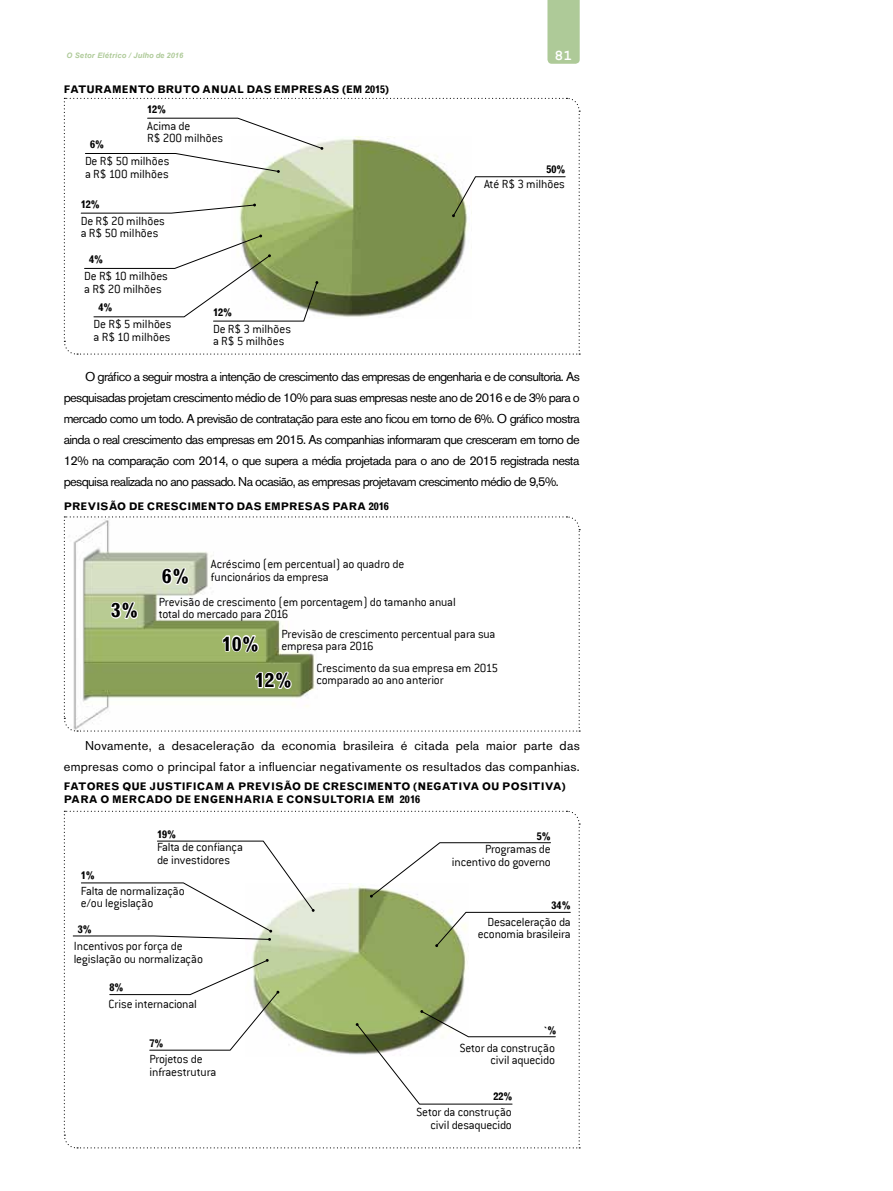
<style>
.page{position:relative;width:893px;height:1191px;background:#fff}
.page>*{position:absolute;margin:0;border:0;box-sizing:border-box;transform-origin:0 0}
.t1{font:700 19.5px/36.6px "Grotesque MT Std";color:#000}
.t2{font:700 15px "Courier New";color:#fff}
.t3{font:300 13.05px/12.6px "Conduit ITC";letter-spacing:-.015em;color:#000}
.t4{font:12.75px/21px "Akzidenz Grotesk BE";letter-spacing:.02em;color:#000;text-align:justify}
.t5{font:700 10.5px/12.6px "Grotesque MT Std";color:#000}
.t6{font:italic 700 7.5px "Arial";letter-spacing:.03em;color:#aeca98}
</style>
<div class="page">
<svg style="left:63px;top:97px;width:517px;height:258px"></svg>
<svg style="left:547px;top:0;width:33px;height:64px;background:#b0cb9b"></svg>
<svg style="left:63px;top:516px;width:517px;height:216px"></svg>
<svg style="left:63px;top:810px;width:517px;height:339px"></svg>
<p class="t6" style="left:66px;top:50px;width:118px">O Setor Elétrico / Julho de 2016</p>
<p class="t5" style="left:64px;top:83px;width:327px">FATURAMENTO BRUTO ANUAL DAS EMPRESAS (EM 2015)</p>
<p class="t5" style="left:90px;top:138px;width:15px">6%</p>
<p class="t5" style="left:147px;top:103px;width:21px">12%</p>
<p class="t3" style="left:147px;top:119px;width:78px">Acima de<br>R$ 200 milhões</p>
<p class="t3" style="left:85px;top:155px;width:86px">De R$ 50 milhões a R$ 100 milhões</p>
<p class="t5" style="left:81px;top:198px;width:21px">12%</p>
<p class="t3" style="left:81px;top:214px;width:86px">De R$ 20 milhões a R$ 50 milhões</p>
<p class="t5" style="left:89px;top:253px;width:15px">4%</p>
<p class="t3" style="left:84px;top:269px;width:85px">De R$ 10 milhões a R$ 20 milhões</p>
<p class="t5" style="left:99px;top:301px;width:15px">4%</p>
<p class="t3" style="left:94px;top:318px;width:79px">De R$ 5 milhões a R$ 10 milhões</p>
<p class="t5" style="left:213px;top:306px;width:21px">12%</p>
<p class="t3" style="left:213px;top:322px;width:79px">De R$ 3 milhões a R$ 5 milhões</p>
<p class="t2" style="left:555px;top:46px;width:19px">81</p>
<p class="t5" style="left:546px;top:163px;width:21px">50%</p>
<p class="t3" style="left:484px;top:178px;width:82px">Até R$ 3 milhões</p>
<p class="t4" style="left:64px;top:366px;width:517px;text-indent:21px">O gráfico a seguir mostra a intenção de crescimento das empresas de engenharia e de consultoria. As pesquisadas projetam crescimento médio de 10% para suas empresas neste ano de 2016 e de 3% para o mercado como um todo. A previsão de contratação para este ano ficou em torno de 6%. O gráfico mostra ainda o real crescimento das empresas em 2015. As companhias informaram que cresceram em torno de 12% na comparação com 2014, o que supera a média projetada para o ano de 2015 registrada nesta pesquisa realizada no ano passado. Na ocasião, as empresas projetavam crescimento médio de 9,5%.</p>
<p class="t5" style="left:64px;top:500px;width:326px">PREVISÃO DE CRESCIMENTO DAS EMPRESAS PARA 2016</p>
<h1 class="t1" style="left:111px;top:592px;width:28px">3%</h1>
<h1 class="t1" style="left:162px;top:558px;width:28px">6%</h1>
<p class="t3" style="left:211px;top:557px;width:195px">Acréscimo (em percentual) ao quadro de funcionários da empresa</p>
<p class="t3" style="left:159px;top:595px;width:298px">Previsão de crescimento (em porcentagem) do tamanho anual total do mercado para 2016</p>
<p class="t3" style="left:281px;top:627px;width:215px">Previsão de crescimento percentual para sua empresa para 2016</p>
<h1 class="t1" style="left:255px;top:625px;width:38px;text-indent:-33px">10%<br>12%</h1>
<p class="t3" style="left:316px;top:661px;width:183px">Crescimento da sua empresa em 2015 comparado ao ano anterior</p>
<p class="t4" style="left:64px;top:734px;width:517px;text-align:right">Novamente, a desaceleração da economia brasileira é citada pela maior parte das empresas como o principal fator a influenciar negativamente os resultados das companhias.</p>
<p class="t5" style="left:64px;top:780px;width:503px">FATORES QUE JUSTIFICAM A PREVISÃO DE CRESCIMENTO (NEGATIVA OU POSITIVA)<br>PARA O MERCADO DE ENGENHARIA E CONSULTORIA EM 2016</p>
<p class="t5" style="left:157px;top:828px;width:21px">19%</p>
<p class="t5" style="left:537px;top:830px;width:15px">5%</p>
<p class="t5" style="left:81px;top:869px;width:15px">1%</p>
<p class="t3" style="left:157px;top:841px;width:88px">Falta de confiança de investidores</p>
<p class="t3" style="left:452px;top:842px;width:101px;text-align:right">Programas de incentivo do governo</p>
<p class="t3" style="left:81px;top:884px;width:105px">Falta de normalização e/ou legislação</p>
<p class="t3" style="left:74px;top:939px;width:131px">Incentivos por força de legislação ou normalização</p>
<p class="t5" style="left:78px;top:922px;width:15px">3%</p>
<p class="t5" style="left:109px;top:981px;width:15px">8%</p>
<p class="t3" style="left:109px;top:997px;width:90px">Crise internacional</p>
<p class="t5" style="left:149px;top:1036px;width:15px">7%</p>
<p class="t3" style="left:149px;top:1053px;width:68px">Projetos de infraestrutura</p>
<p class="t5" style="left:552px;top:899px;width:21px">34%</p>
<p class="t3" style="left:478px;top:915px;width:94px;text-align:right">Desaceleração da economia brasileira</p>
<p class="t5" style="left:544px;top:1024px;width:14px">`%</p>
<p class="t3" style="left:460px;top:1041px;width:97px;text-align:right">Setor da construção civil aquecido</p>
<p class="t5" style="left:493px;top:1090px;width:21px">22%</p>
<p class="t3" style="left:417px;top:1105px;width:97px;text-align:right">Setor da construção civil desaquecido</p>
</div>
